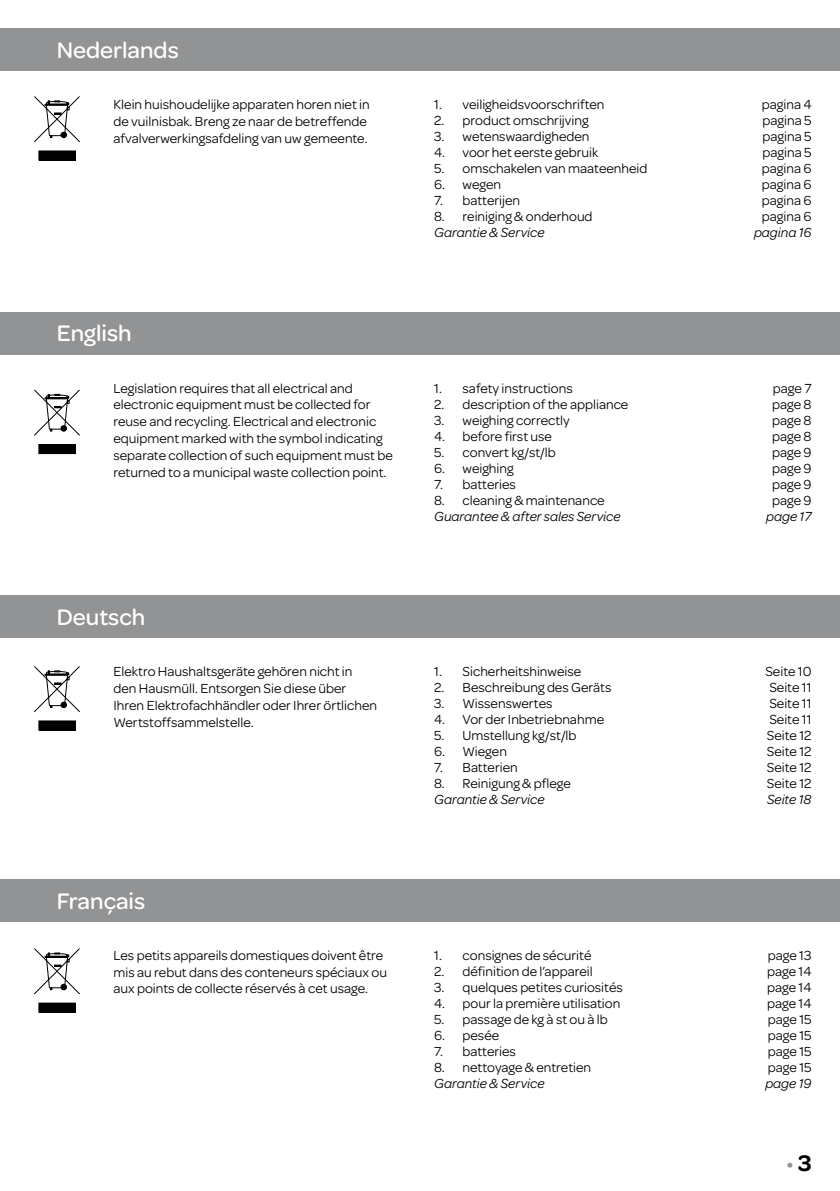
<style>
.page{position:relative;width:840px;height:1191px;background:#fff}
.page>*{position:absolute;margin:0;border:0;box-sizing:border-box;transform-origin:0 0}
.t1{font:500 24px "Omnes";color:#fff}
.t2{font:24px "Omnes";color:#929395}
.t3{font:14px/16.8px "Omnes";color:#000}
.t4{font:italic 14px "Omnes";color:#000}
.s1{font-weight:600;color:#000}
</style>
<div class="page">
<div style="left:0;top:28px;width:839px;height:43px;background:#929395"></div>
<div style="left:0;top:312px;width:839px;height:42px;background:#929395"></div>
<div style="left:0;top:595px;width:839px;height:43px;background:#929395"></div>
<div style="left:0;top:879px;width:839px;height:42px;background:#929395"></div>
<div style="left:39px;top:151px;width:36px;height:9px;background:#000"></div>
<svg style="left:34px;top:96px;width:46px;height:47px"></svg>
<div style="left:39px;top:444px;width:36px;height:9px;background:#000"></div>
<svg style="left:34px;top:389px;width:46px;height:47px"></svg>
<div style="left:39px;top:721px;width:36px;height:9px;background:#000"></div>
<svg style="left:34px;top:666px;width:46px;height:47px"></svg>
<div style="left:39px;top:1003px;width:36px;height:9px;background:#000"></div>
<svg style="left:34px;top:948px;width:46px;height:47px"></svg>
<h1 class="t1" style="left:57px;top:33px;width:123px">Nederlands</h1>
<p class="t3" style="left:113px;top:95px;width:258px">Klein huishoudelijke apparaten horen niet in de vuilnisbak. Breng ze naar de betreffende afvalverwerkingsafdeling van uw gemeente.</p>
<h1 class="t1" style="left:57px;top:317px;width:76px">English</h1>
<p class="t3" style="left:113px;top:379px;width:281px">Legislation requires that all electrical and electronic equipment must be collected for reuse and recycling. Electrical and electronic equipment marked with the symbol indicating separate collection of such equipment must be returned to a municipal waste collection point.</p>
<h1 class="t1" style="left:57px;top:600px;width:90px">Deutsch</h1>
<p class="t3" style="left:113px;top:662px;width:265px">Elektro Haushaltsgeräte gehören nicht in den Hausmüll. Entsorgen Sie diese über Ihren Elektrofachhändler oder Ihrer örtlichen Wertstoffsammelstelle.</p>
<h1 class="t1" style="left:57px;top:884px;width:90px">Français</h1>
<p class="t3" style="left:113px;top:946px;width:275px">Les petits appareils domestiques doivent être mis au rebut dans des conteneurs spéciaux ou aux points de collecte réservés à cet usage.</p>
<p class="t3" style="left:434px;top:95px;width:172px">1. veiligheidsvoorschriften</p>
<p class="t3" style="left:761px;top:95px;width:51px">pagina 4</p>
<p class="t3" style="left:434px;top:111px;width:156px">2. product omschrijving</p>
<p class="t3" style="left:762px;top:111px;width:51px">pagina 5</p>
<p class="t3" style="left:434px;top:127px;width:157px">3. wetenswaardigheden</p>
<p class="t3" style="left:762px;top:127px;width:51px">pagina 5</p>
<p class="t3" style="left:434px;top:143px;width:165px">4. voor het eerste gebruik</p>
<p class="t3" style="left:762px;top:143px;width:51px">pagina 5</p>
<p class="t3" style="left:434px;top:159px;width:215px">5. omschakelen van maateenheid</p>
<p class="t3" style="left:761px;top:159px;width:51px">pagina 6</p>
<p class="t3" style="left:434px;top:175px;width:68px">6. wegen</p>
<p class="t3" style="left:761px;top:175px;width:51px">pagina 6</p>
<p class="t3" style="left:434px;top:191px;width:87px">7. batterijen</p>
<p class="t3" style="left:761px;top:191px;width:51px">pagina 6</p>
<p class="t3" style="left:434px;top:207px;width:160px">8. reiniging &amp; onderhoud</p>
<p class="t3" style="left:761px;top:207px;width:51px">pagina 6</p>
<p class="t4" style="left:434px;top:223px;width:112px">Garantie &amp; Service</p>
<p class="t4" style="left:753px;top:223px;width:59px">pagina 16</p>
<p class="t3" style="left:434px;top:379px;width:140px">1. safety instructions</p>
<p class="t3" style="left:772px;top:379px;width:40px">page 7</p>
<p class="t3" style="left:434px;top:395px;width:196px">2. description of the appliance</p>
<p class="t3" style="left:771px;top:395px;width:41px">page 8</p>
<p class="t3" style="left:434px;top:411px;width:137px">3. weighing correctly</p>
<p class="t3" style="left:771px;top:411px;width:41px">page 8</p>
<p class="t3" style="left:434px;top:427px;width:119px">4. before first use</p>
<p class="t3" style="left:771px;top:427px;width:41px">page 8</p>
<p class="t3" style="left:434px;top:443px;width:123px">5. convert kg/st/lb</p>
<p class="t3" style="left:771px;top:443px;width:41px">page 9</p>
<p class="t3" style="left:434px;top:459px;width:81px">6. weighing</p>
<p class="t3" style="left:771px;top:459px;width:41px">page 9</p>
<p class="t3" style="left:434px;top:475px;width:83px">7. batteries</p>
<p class="t3" style="left:771px;top:475px;width:41px">page 9</p>
<p class="t3" style="left:434px;top:491px;width:172px">8. cleaning &amp; maintenance</p>
<p class="t3" style="left:771px;top:491px;width:41px">page 9</p>
<p class="t4" style="left:434px;top:507px;width:188px">Guarantee &amp; after sales Service</p>
<p class="t4" style="left:765px;top:507px;width:47px">page 17</p>
<p class="t3" style="left:434px;top:662px;width:148px">1. Sicherheitshinweise</p>
<p class="t3" style="left:765px;top:662px;width:48px">Seite 10</p>
<p class="t3" style="left:434px;top:678px;width:179px">2. Beschreibung des Geräts</p>
<p class="t3" style="left:768px;top:678px;width:44px">Seite 11</p>
<p class="t3" style="left:434px;top:694px;width:120px">3. Wissenswertes</p>
<p class="t3" style="left:768px;top:694px;width:44px">Seite 11</p>
<p class="t3" style="left:434px;top:710px;width:171px">4. Vor der Inbetriebnahme</p>
<p class="t3" style="left:768px;top:710px;width:44px">Seite 11</p>
<p class="t3" style="left:434px;top:726px;width:144px">5. Umstellung kg/st/lb</p>
<p class="t3" style="left:766px;top:726px;width:46px">Seite 12</p>
<p class="t3" style="left:434px;top:742px;width:74px">6. Wiegen</p>
<p class="t3" style="left:766px;top:742px;width:46px">Seite 12</p>
<p class="t3" style="left:434px;top:758px;width:85px">7. Batterien</p>
<p class="t3" style="left:766px;top:758px;width:46px">Seite 12</p>
<p class="t3" style="left:434px;top:774px;width:138px">8. Reinigung &amp; pflege</p>
<p class="t3" style="left:766px;top:774px;width:46px">Seite 12</p>
<p class="t4" style="left:434px;top:790px;width:112px">Garantie &amp; Service</p>
<p class="t4" style="left:766px;top:790px;width:46px">Seite 18</p>
<p class="t3" style="left:434px;top:946px;width:159px">1. consignes de sécurité</p>
<p class="t3" style="left:767px;top:946px;width:45px">page 13</p>
<p class="t3" style="left:434px;top:962px;width:160px">2. définition de l’appareil</p>
<p class="t3" style="left:766px;top:962px;width:46px">page 14</p>
<p class="t3" style="left:434px;top:978px;width:190px">3. quelques petites curiosités</p>
<p class="t3" style="left:766px;top:978px;width:46px">page 14</p>
<p class="t3" style="left:434px;top:994px;width:187px">4. pour la première utilisation</p>
<p class="t3" style="left:766px;top:994px;width:46px">page 14</p>
<p class="t3" style="left:434px;top:1010px;width:175px">5. passage de kg à st ou à lb</p>
<p class="t3" style="left:767px;top:1010px;width:45px">page 15</p>
<p class="t3" style="left:434px;top:1026px;width:66px">6. pesée</p>
<p class="t3" style="left:767px;top:1026px;width:45px">page 15</p>
<p class="t3" style="left:434px;top:1042px;width:83px">7. batteries</p>
<p class="t3" style="left:767px;top:1042px;width:45px">page 15</p>
<p class="t3" style="left:434px;top:1058px;width:158px">8. nettoyage &amp; entretien</p>
<p class="t3" style="left:767px;top:1058px;width:45px">page 15</p>
<p class="t4" style="left:434px;top:1073px;width:112px">Garantie &amp; Service</p>
<p class="t4" style="left:764px;top:1073px;width:48px">page 19</p>
<h1 class="t2" style="left:785px;top:1146px;width:27px">•<span class="s1">3</span></h1>
</div>
